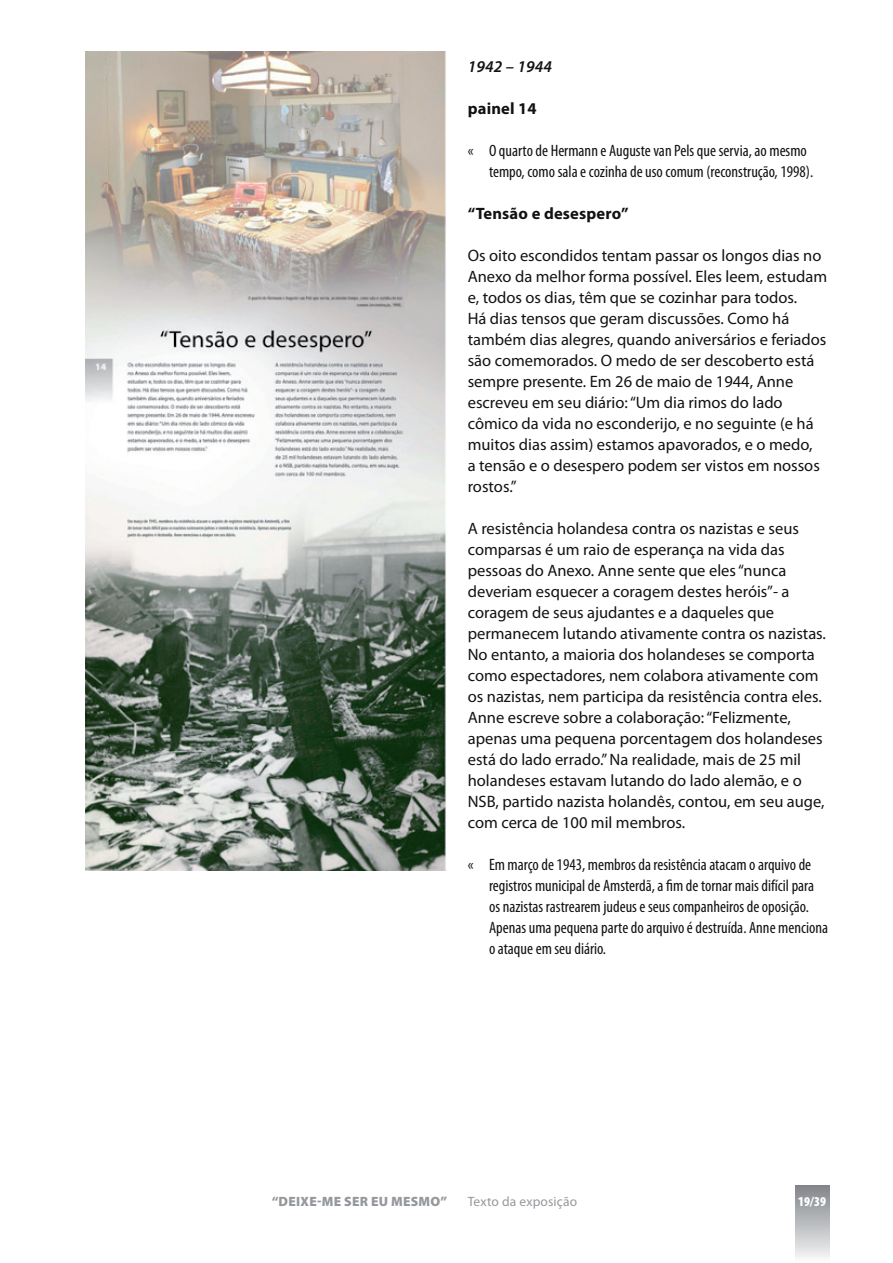
<style>
.page{position:relative;width:893px;height:1263px;background:#fff}
.page>*{position:absolute;margin:0;border:0;box-sizing:border-box;transform-origin:0 0}
.t1{font:16.5px/21px "Myriad Pro";color:#121311}
.t2{font:condensed 16.5px/21px "Myriad Pro";color:#121311}
.t3{font:700 16.5px "Myriad Pro";letter-spacing:.01em;color:#121311}
.t4{font:italic 600 16.5px "Myriad Pro";letter-spacing:.01em;color:#121311}
.t5{font:900 13.5px "Myriad Pro";letter-spacing:.02em;color:#95989c}
.t6{font:13.5px "Myriad Pro";letter-spacing:.01em;color:#95989c}
.t7{font:900 condensed 13.5px "Myriad Pro";color:#fff}
</style>
<div class="page">
<div style="left:795px;top:1185px;width:34px;height:78px;background:linear-gradient(to bottom,#808388,#f8f8f9)"></div>
<img style="left:85px;top:51px;width:361px;height:819px">
<p class="t4" style="left:468px;top:56px;width:86px">1942 – 1944</p>
<p class="t3" style="left:468px;top:98px;width:70px">painel 14</p>
<p class="t2" style="left:489px;top:140px;width:326px;text-indent:-21px">« O quarto de Hermann e Auguste van Pels que servia, ao mesmo tempo, como sala e cozinha de uso comum (reconstrução, 1998).</p>
<p class="t3" style="left:468px;top:203px;width:162px">“Tensão e desespero”</p>
<p class="t1" style="left:468px;top:245px;width:361px">Os oito escondidos tentam passar os longos dias no Anexo da melhor forma possível. Eles leem, estudam e, todos os dias, têm que se cozinhar para todos.<br>Há dias tensos que geram discussões. Como há também dias alegres, quando aniversários e feriados são comemorados. O medo de ser descoberto está sempre presente. Em 26 de maio de 1944, Anne escreveu em seu diário: “Um dia rimos do lado cômico da vida no esconderijo, e no seguinte (e há muitos dias assim) estamos apavorados, e o medo,<br>a tensão e o desespero podem ser vistos em nossos rostos.”</p>
<p class="t1" style="left:468px;top:518px;width:360px">A resistência holandesa contra os nazistas e seus comparsas é um raio de esperança na vida das pessoas do Anexo. Anne sente que eles “nunca deveriam esquecer a coragem destes heróis”- a coragem de seus ajudantes e a daqueles que permanecem lutando ativamente contra os nazistas.<br>No entanto, a maioria dos holandeses se comporta como espectadores, nem colabora ativamente com os nazistas, nem participa da resistência contra eles.<br>Anne escreve sobre a colaboração: “Felizmente, apenas uma pequena porcentagem dos holandeses está do lado errado.” Na realidade, mais de 25 mil holandeses estavam lutando do lado alemão, e o NSB, partido nazista holandês, contou, em seu auge, com cerca de 100 mil membros.</p>
<p class="t2" style="left:489px;top:854px;width:341px;text-indent:-21px">« Em março de 1943, membros da resistência atacam o arquivo de registros municipal de Amsterdã, a fim de tornar mais difícil para os nazistas rastrearem judeus e seus companheiros de oposição.<br>Apenas uma pequena parte do arquivo é destruída. Anne menciona o ataque em seu diário.</p>
<p class="t5" style="left:272px;top:1194px;width:177px">“DEIXE-ME SER EU MESMO”</p>
<p class="t6" style="left:468px;top:1193px;width:111px">Texto da exposição</p>
<p class="t7" style="left:798px;top:1194px;width:29px">19/39</p>
</div>
